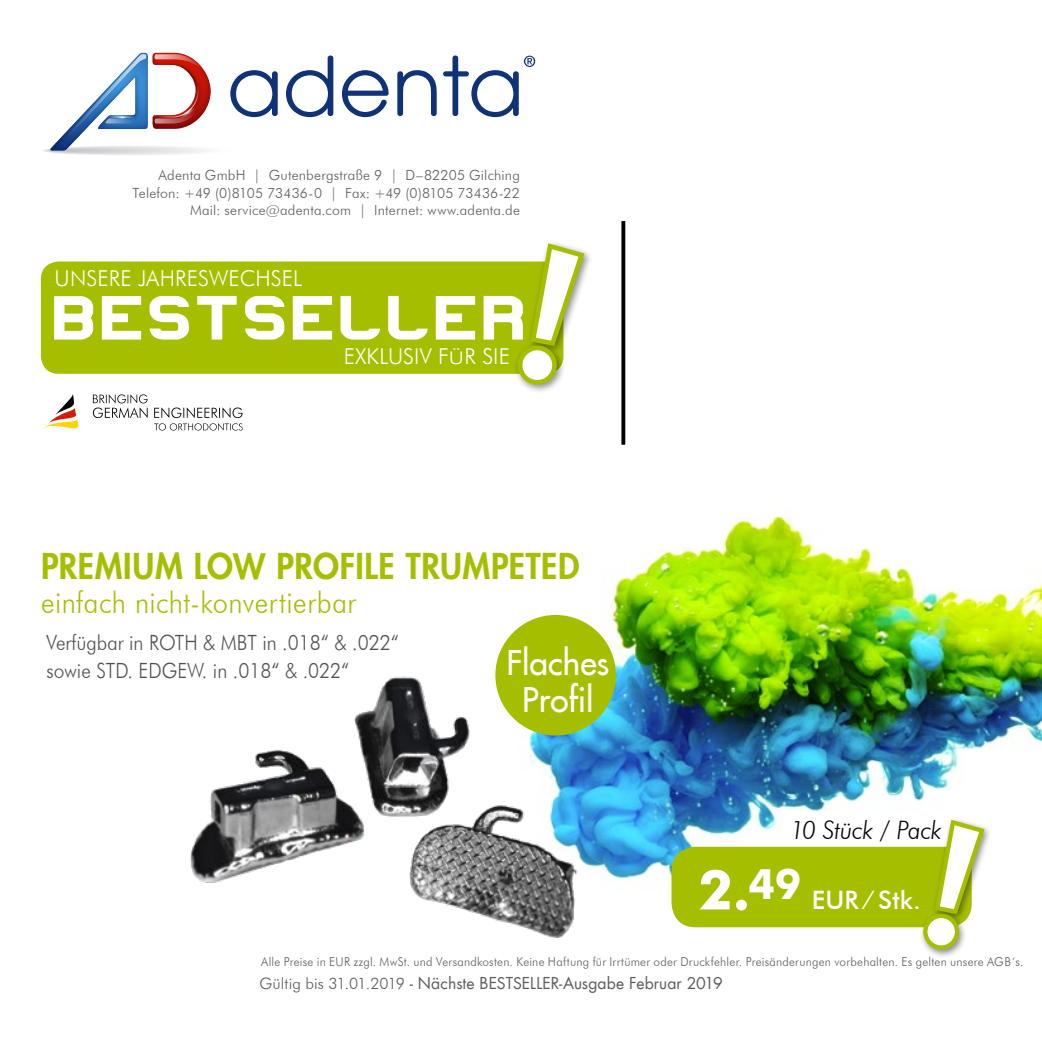
<style>
.page{position:relative;width:1042px;height:1042px;background:#fff}
.page>*{position:absolute;margin:0;border:0;box-sizing:border-box;transform-origin:0 0}
.t1{font:62.3px "Lastwaerkblack";letter-spacing:.015em;color:#fff;scale:1.2 1}
.t2{font:800 34.12px "Futura";letter-spacing:.015em;color:#a6be00}
.t3{font:33.43px/37.1px "Futura";color:#fff;text-align:center}
.t4{font:300 29.93px "Futura BT";letter-spacing:.015em;color:#a6be00;scale:.91 1}
.t5{font:500 25.38px "Futura BT";color:#fff}
.t6{font:italic 300 25.38px "Futura BT";letter-spacing:-.015em;color:#000;scale:.94 1}
.t7{font:300 21.88px "Futura BT";letter-spacing:.005em;color:#fff}
.t8{font:300 21px/28px "Futura BT";color:#515150;scale:.91 1}
.t9{font:15.75px "Futura";letter-spacing:.005em;color:#5c5c5c}
.t10{font:300 14px/17.5px "Futura BT";letter-spacing:.015em;color:#5c5c5c;text-align:right}
.t11{font:300 12.25px "Futura BT";letter-spacing:.02em;color:#5c5c5c}
.s1{font-size:17.5px}
.s2{font-weight:700;font-size:55.12px}
.s3{font-family:"Futura BT";font-weight:300}
</style>
<div class="page">
<img style="left:509px;top:515px;width:533px;height:413px">
<div style="left:671px;top:847px;width:300px;height:80px;background:#a6be00;border-radius:24px"></div>
<div style="left:495px;top:615px;width:121px;height:120px;background:#a6be00;border-radius:50%"></div>
<div style="left:919px;top:816px;width:73px;height:142px;background:#000;opacity:.45"></div>
<svg style="left:932px;top:817px;width:55px;height:99px"></svg>
<div style="left:925px;top:916px;width:32px;height:31px;background:#fff;border-radius:50%"></div>
<div style="left:923px;top:914px;width:36px;height:35px;border:4px solid #a6be00;border-radius:50%"></div>
<img style="left:190px;top:676px;width:280px;height:207px">
<img style="left:407px;top:800px;width:179px;height:138px">
<div style="left:41px;top:261px;width:522px;height:113px;background:#a6be00;border-radius:18px"></div>
<div style="left:42px;top:145px;width:186px;height:11px;background:#f7f7f8;border-radius:50%"></div>
<div style="left:43px;top:146px;width:163px;height:9px;background:#f1f1f1;border-radius:50%"></div>
<div style="left:44px;top:146px;width:151px;height:9px;background:#ececed;border-radius:50%"></div>
<div style="left:45px;top:147px;width:134px;height:7px;background:#e7e7e8;border-radius:50%"></div>
<div style="left:46px;top:147px;width:115px;height:7px;background:#dddcdf;border-radius:50%"></div>
<div style="left:47px;top:148px;width:113px;height:6px;background:#dfdee0;border-radius:50%"></div>
<div style="left:48px;top:148px;width:96px;height:5px;background:#dbdadd;border-radius:50%"></div>
<hr style="left:49px;top:149px;width:77px;height:4px;background:#d3d3d6;border-radius:50%">
<hr style="left:49px;top:149px;width:76px;height:3px;background:#b0aeb5;border-radius:50%">
<hr style="left:49px;top:149px;width:70px;height:3px;background:#acabb1;border-radius:50%">
<hr style="left:50px;top:149px;width:63px;height:3px;background:#a8a7ad;border-radius:50%">
<hr style="left:50px;top:149px;width:57px;height:3px;background:#a4a3aa;border-radius:50%">
<hr style="left:51px;top:149px;width:50px;height:3px;background:#a0a0a7;border-radius:50%">
<hr style="left:51px;top:149px;width:43px;height:3px;background:#9b9ba2;border-radius:50%">
<svg style="left:230px;top:70px;width:48px;height:47px"></svg>
<svg style="left:286px;top:56px;width:47px;height:61px"></svg>
<svg style="left:342px;top:70px;width:47px;height:47px"></svg>
<svg style="left:397px;top:70px;width:40px;height:46px"></svg>
<svg style="left:50px;top:53px;width:161px;height:98px"></svg>
<svg style="left:443px;top:56px;width:92px;height:61px"></svg>
<svg style="left:43px;top:394px;width:36px;height:35px"></svg>
<svg style="left:93px;top:394px;width:150px;height:36px"></svg>
<div style="left:513px;top:239px;width:80px;height:155px;background:#000;opacity:.45"></div>
<svg style="left:528px;top:240px;width:59px;height:109px"></svg>
<div style="left:520px;top:348px;width:34px;height:34px;background:#fff;border-radius:50%"></div>
<div style="left:518px;top:346px;width:39px;height:39px;border:5px solid #a6be00;border-radius:50%"></div>
<hr style="left:622px;top:221px;width:3px;height:223px;background:#000">
<p class="t10" style="left:132px;top:166px;width:389px">Adenta GmbH | Gutenbergstraße 9 | D–82205 Gilching<br>Telefon: +49 (0)8105 73436-0 | Fax: +49 (0)8105 73436-22<br>Mail: service@adenta.com | Internet: www.adenta.de</p>
<h3 class="t7" style="left:55px;top:265px;width:249px">UNSERE JAHRESWECHSEL</h3>
<h1 class="t1" style="left:50px;top:278px;width:398px">BESTSELLER</h1>
<h3 class="t7" style="left:344px;top:343px;width:168px">EXKLUSIV F<span class="s1">Ü</span>R SIE</h3>
<h2 class="t2" style="left:41px;top:543px;width:540px">PREMIUM LOW PROFILE TRUMPETED</h2>
<h3 class="t4" style="left:41px;top:584px;width:348px">einfach nicht-konvertierbar</h3>
<h3 class="t8" style="left:47px;top:628px;width:389px">Verfügbar in ROTH &amp; MBT in .018“ &amp; .022“ sowie STD. EDGEW. in .018“ &amp; .022“</h3>
<h3 class="t3" style="left:506px;top:644px;width:105px">Flaches<br>Profil</h3>
<h3 class="t6" style="left:791px;top:814px;width:162px">10 Stück / Pack</h3>
<h3 class="t5" style="left:698px;top:885px;width:224px"><span class="s2">2.</span><sup>49</sup> EUR ∕ Stk.</h3>
<p class="t11" style="left:261px;top:954px;width:764px">Alle Preise in EUR zzgl. MwSt. und Versandkosten. Keine Haftung für Irrtümer oder Druckfehler. Preisänderungen vorbehalten. Es gelten unsere AGB´s.</p>
<p class="t9" style="left:259px;top:973px;width:465px"><span class="s3">Gültig bis 31.01.2019</span> - Nächste BESTSELLER-Ausgabe Februar 2019</p>
</div>
